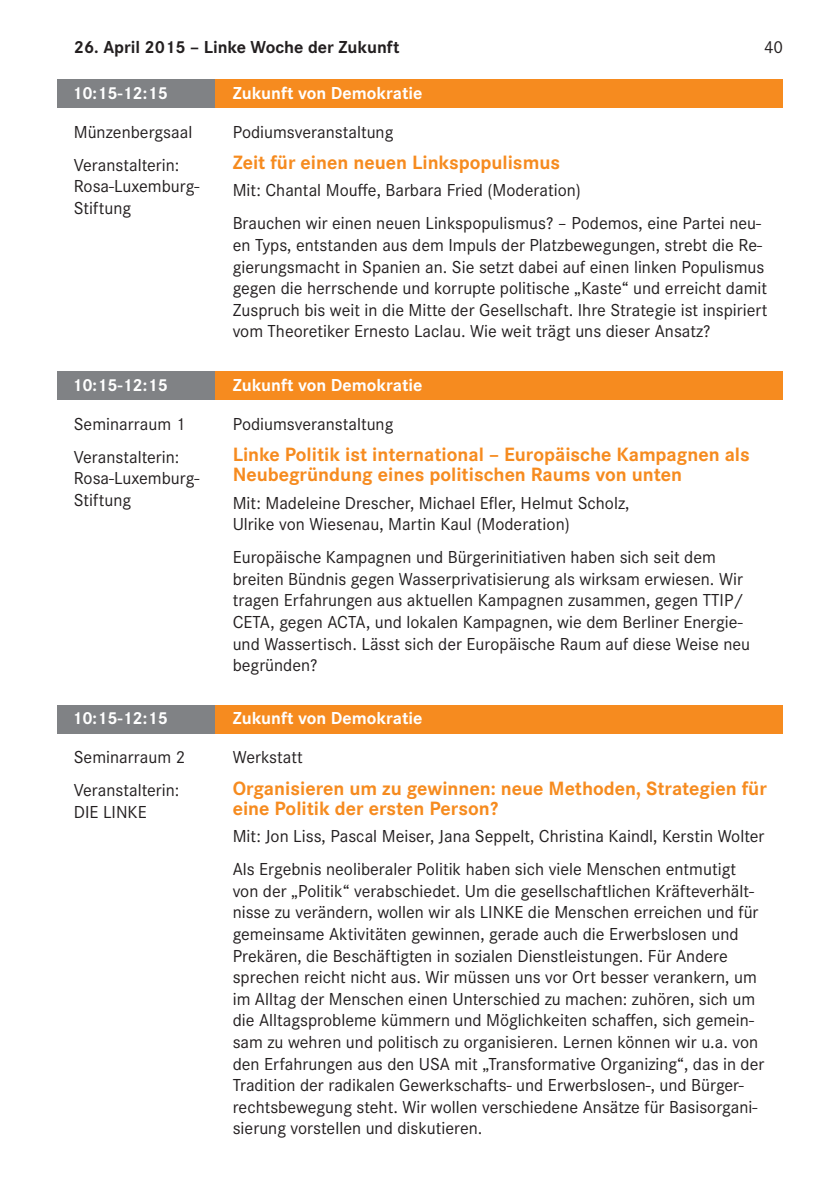
<style>
.page{position:relative;width:840px;height:1191px;background:#fff}
.page>*{position:absolute;margin:0;border:0;box-sizing:border-box;transform-origin:0 0}
.t1{font:700 20px/20px "Corporate S";color:#f68b1f}
.t2{font:18px/21.6px "Corporate S";color:#231f20}
.t3{font:700 18px "Corporate S";color:#fff}
.t4{font:700 18px "Corporate S";color:#231f20}
</style>
<div class="page">
<div style="left:57px;top:79px;width:158px;height:29px;background:#808285"></div>
<div style="left:57px;top:371px;width:158px;height:29px;background:#808285"></div>
<div style="left:57px;top:705px;width:158px;height:28px;background:#808285"></div>
<div style="left:215px;top:79px;width:567px;height:29px;background:#f68b1f"></div>
<div style="left:215px;top:371px;width:567px;height:29px;background:#f68b1f"></div>
<div style="left:215px;top:705px;width:567px;height:28px;background:#f68b1f"></div>
<p class="t4" style="left:74px;top:37px;width:327px">26. April 2015 – Linke Woche der Zukunft</p>
<p class="t2" style="left:763px;top:37px;width:21px">40</p>
<p class="t3" style="left:72px;top:82px;width:97px">10:15-12:15</p>
<p class="t2" style="left:74px;top:115px;width:120px;line-height:33px">Münzenbergsaal<br>Veranstalterin:</p>
<p class="t2" style="left:74px;top:176px;width:127px">Rosa-Luxemburg-<br>Stiftung</p>
<p class="t3" style="left:72px;top:374px;width:97px">10:15-12:15</p>
<p class="t2" style="left:74px;top:407px;width:113px;line-height:33px">Seminarraum 1<br>Veranstalterin:</p>
<p class="t2" style="left:74px;top:468px;width:127px">Rosa-Luxemburg-<br>Stiftung</p>
<p class="t3" style="left:72px;top:708px;width:97px">10:15-12:15</p>
<p class="t2" style="left:74px;top:741px;width:113px;line-height:33px">Seminarraum 2<br>Veranstalterin:</p>
<p class="t2" style="left:74px;top:801px;width:74px">DIE LINKE</p>
<p class="t3" style="left:232px;top:82px;width:191px">Zukunft von Demokratie</p>
<p class="t2" style="left:232px;top:121px;width:162px">Podiumsveranstaltung</p>
<p class="t1" style="left:232px;top:153px;width:329px">Zeit für einen neuen Linkspopulismus</p>
<p class="t2" style="left:232px;top:174px;width:529px;line-height:33px">Mit: Chantal Mouffe, Barbara Fried (Moderation)<br>Brauchen wir einen neuen Linkspopulismus? – Podemos, eine Partei neu-</p>
<p class="t2" style="left:232px;top:234px;width:536px">en Typs, entstanden aus dem Impuls der Platzbewegungen, strebt die Re&shy;gierungsmacht in Spanien an. Sie setzt dabei auf einen linken Populismus gegen die herrschende und korrupte politische „Kaste“ und erreicht damit Zuspruch bis weit in die Mitte der Gesellschaft. Ihre Strategie ist inspiriert vom Theoretiker Ernesto Laclau. Wie weit trägt uns dieser Ansatz?</p>
<p class="t3" style="left:232px;top:374px;width:191px">Zukunft von Demokratie</p>
<p class="t2" style="left:232px;top:413px;width:162px">Podiumsveranstaltung</p>
<p class="t1" style="left:232px;top:445px;width:518px">Linke Politik ist international – Europäische Kampagnen als<br>Neubegründung eines politischen Raums von unten</p>
<p class="t2" style="left:232px;top:492px;width:398px">Mit: Madeleine Drescher, Michael Efler, Helmut Scholz,<br>Ulrike von Wiesenau, Martin Kaul (Moderation)</p>
<p class="t2" style="left:232px;top:546px;width:518px">Europäische Kampagnen und Bürgerinitiativen haben sich seit dem breiten Bündnis gegen Wasserprivatisierung als wirksam erwiesen. Wir tragen Erfahrungen aus aktuellen Kampagnen zusammen, gegen TTIP/ CETA, gegen ACTA, und lokalen Kampagnen, wie dem Berliner Energie&shy;und Wassertisch. Lässt sich der Europäische Raum auf diese Weise neu begründen?</p>
<p class="t3" style="left:232px;top:708px;width:191px">Zukunft von Demokratie</p>
<p class="t2" style="left:232px;top:747px;width:72px">Werkstatt</p>
<p class="t1" style="left:232px;top:778px;width:535px">Organisieren um zu gewinnen: neue Methoden, Strategien für eine Politik der ersten Person?</p>
<p class="t2" style="left:232px;top:819px;width:533px;line-height:33px">Mit: Jon Liss, Pascal Meiser, Jana Seppelt, Christina Kaindl, Kerstin Wolter<br>Als Ergebnis neoliberaler Politik haben sich viele Menschen entmutigt</p>
<p class="t2" style="left:232px;top:880px;width:533px">von der „Politik“ verabschiedet. Um die gesellschaftlichen Kräfteverhält&shy;nisse zu verändern, wollen wir als LINKE die Menschen erreichen und für gemeinsame Aktivitäten gewinnen, gerade auch die Erwerbslosen und Prekären, die Beschäftigten in sozialen Dienstleistungen. Für Andere sprechen reicht nicht aus. Wir müssen uns vor Ort besser verankern, um im Alltag der Menschen einen Unterschied zu machen: zuhören, sich um die Alltagsprobleme kümmern und Möglichkeiten schaffen, sich gemein&shy;sam zu wehren und politisch zu organisieren. Lernen können wir u.a. von den Erfahrungen aus den USA mit „Transformative Organizing“, das in der Tradition der radikalen Gewerkschafts- und Erwerbslosen-, und Bürger&shy;rechtsbewegung steht. Wir wollen verschiedene Ansätze für Basisorgani&shy;sierung vorstellen und diskutieren.</p>
</div>
